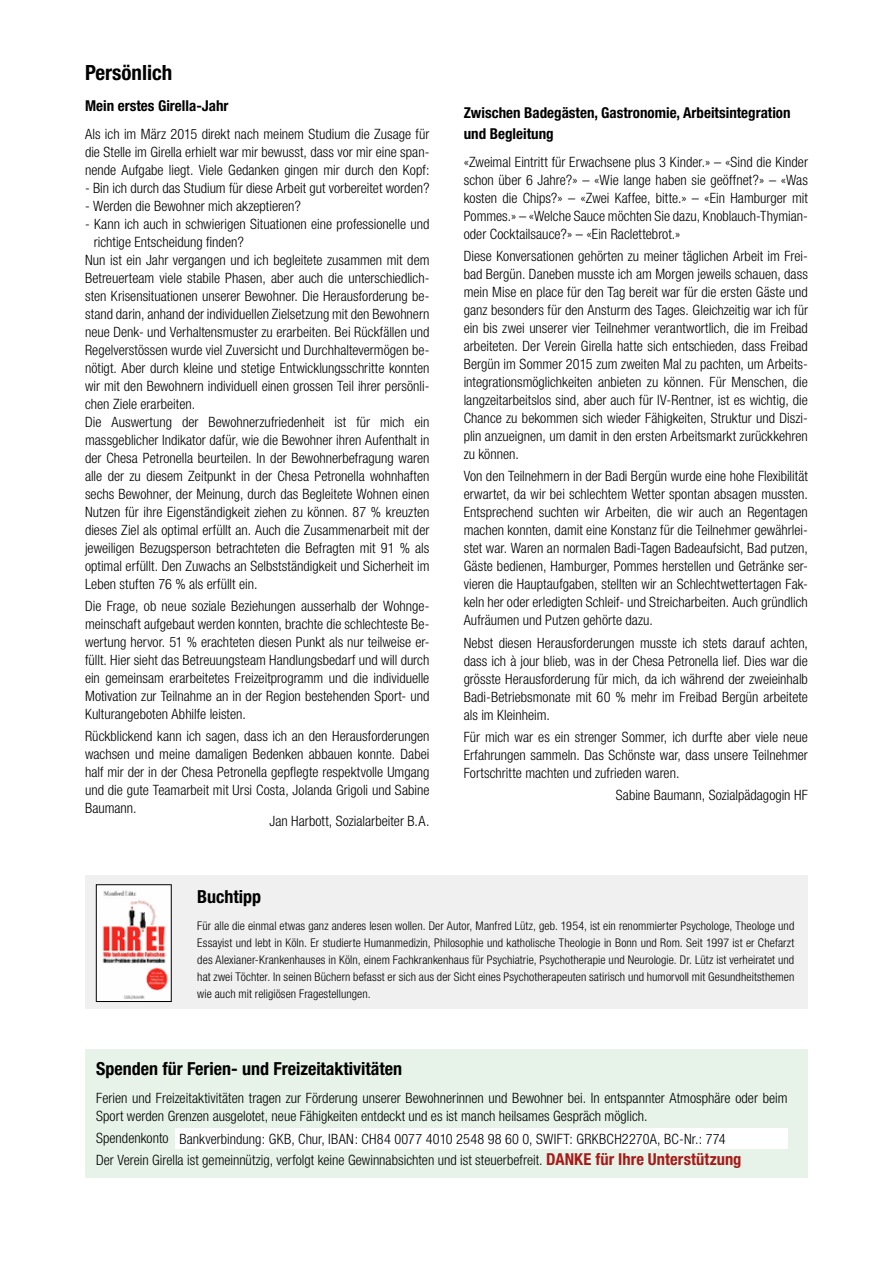
<style>
.page{position:relative;width:893px;height:1263px;background:#fff}
.page>*{position:absolute;margin:0;border:0;box-sizing:border-box;transform-origin:0 0}
.t1{font:700 condensed 21px "Helvetica Neue";color:#000}
.t2{font:700 condensed 18px "Helvetica Neue";color:#000}
.t3{font:700 condensed 15px/21px "Helvetica Neue";color:#000}
.t4{font:300 condensed 14.25px/18px "Helvetica Neue";color:#000;text-align:justify}
.t5{font:300 condensed 12px/17px "Helvetica Neue";letter-spacing:.005em;color:#000;text-align:justify}
.s1{font-weight:700;font-size:16.5px;color:#a71a17}
</style>
<div class="page">
<div style="left:85px;top:875px;width:723px;height:134px;background:#f0f0f0"></div>
<div style="left:85px;top:1049px;width:723px;height:129px;background:#e7f3e8"></div>
<div style="left:175px;top:1128px;width:612px;height:20px;background:#fff"></div>
<img style="left:98px;top:886px;width:71px;height:114px">
<div style="left:96px;top:884px;width:75px;height:118px;border:1px solid #000"></div>
<h1 class="t1" style="left:85px;top:60px;width:89px">Persönlich</h1>
<p class="t3" style="left:85px;top:95px;width:145px">Mein erstes Girella-Jahr</p>
<p class="t4" style="left:85px;top:124px;width:346px">Als ich im März 2015 direkt nach meinem Studium die Zusage für die Stelle im Girella erhielt war mir bewusst, dass vor mir eine span&shy;nende Aufgabe liegt. Viele Gedanken gingen mir durch den Kopf:</p>
<p class="t4" style="left:85px;top:178px;width:346px">- Bin ich durch das Studium für diese Arbeit gut vorbereitet worden?</p>
<p class="t4" style="left:85px;top:196px;width:217px">- Werden die Bewohner mich akzeptieren?</p>
<p class="t4" style="left:85px;top:214px;width:346px">- Kann ich auch in schwierigen Situationen eine professionelle und</p>
<p class="t4" style="left:94px;top:232px;width:152px">richtige Entscheidung finden?</p>
<p class="t4" style="left:85px;top:250px;width:346px">Nun ist ein Jahr vergangen und ich begleitete zusammen mit dem</p>
<p class="t4" style="left:85px;top:268px;width:346px">Betreuerteam viele stabile Phasen, aber auch die unterschiedlich-</p>
<p class="t4" style="left:85px;top:286px;width:346px">sten Krisensituationen unserer Bewohner. Die Herausforderung be-</p>
<p class="t4" style="left:85px;top:304px;width:346px">stand darin, anhand der individuellen Zielsetzung mit den Bewohnern</p>
<p class="t4" style="left:85px;top:322px;width:346px">neue Denk- und Verhaltensmuster zu erarbeiten. Bei Rückfällen und</p>
<p class="t4" style="left:85px;top:340px;width:346px">Regelverstössen wurde viel Zuversicht und Durchhaltevermögen be-</p>
<p class="t4" style="left:85px;top:358px;width:346px">nötigt. Aber durch kleine und stetige Entwicklungsschritte konnten</p>
<p class="t4" style="left:85px;top:376px;width:346px">wir mit den Bewohnern individuell einen grossen Teil ihrer persönli-</p>
<p class="t4" style="left:85px;top:394px;width:112px">chen Ziele erarbeiten.</p>
<p class="t4" style="left:85px;top:412px;width:346px">Die Auswertung der Bewohnerzufriedenheit ist für mich ein</p>
<p class="t4" style="left:85px;top:430px;width:346px">massgeblicher Indikator dafür, wie die Bewohner ihren Aufenthalt in</p>
<p class="t4" style="left:85px;top:448px;width:346px">der Chesa Petronella beurteilen. In der Bewohnerbefragung waren</p>
<p class="t4" style="left:85px;top:466px;width:346px">alle der zu diesem Zeitpunkt in der Chesa Petronella wohnhaften</p>
<p class="t4" style="left:85px;top:484px;width:346px">sechs Bewohner, der Meinung, durch das Begleitete Wohnen einen</p>
<p class="t4" style="left:85px;top:502px;width:346px">Nutzen für ihre Eigenständigkeit ziehen zu können. 87 % kreuzten</p>
<p class="t4" style="left:85px;top:520px;width:346px">dieses Ziel als optimal erfüllt an. Auch die Zusammenarbeit mit der</p>
<p class="t4" style="left:85px;top:538px;width:346px">jeweiligen Bezugsperson betrachteten die Befragten mit 91 % als</p>
<p class="t4" style="left:85px;top:556px;width:346px">optimal erfüllt. Den Zuwachs an Selbstständigkeit und Sicherheit im</p>
<p class="t4" style="left:85px;top:574px;width:174px">Leben stuften 76 % als erfüllt ein.</p>
<p class="t4" style="left:85px;top:597px;width:346px">Die Frage, ob neue soziale Beziehungen ausserhalb der Wohnge&shy;meinschaft aufgebaut werden konnten, brachte die schlechteste Be&shy;wertung hervor. 51 % erachteten diesen Punkt als nur teilweise er&shy;füllt. Hier sieht das Betreuungsteam Handlungsbedarf und will durch ein gemeinsam erarbeitetes Freizeitprogramm und die individuelle Motivation zur Teilnahme an in der Region bestehenden Sport- und Kulturangeboten Abhilfe leisten.</p>
<p class="t4" style="left:85px;top:727px;width:346px">Rückblickend kann ich sagen, dass ich an den Herausforderungen wachsen und meine damaligen Bedenken abbauen konnte. Dabei half mir der in der Chesa Petronella gepflegte respektvolle Umgang und die gute Teamarbeit mit Ursi Costa, Jolanda Grigoli und Sabine Baumann.</p>
<p class="t4" style="left:269px;top:812px;width:162px">Jan Harbott, Sozialarbeiter B.A.</p>
<p class="t3" style="left:464px;top:102px;width:328px">Zwischen Badegästen, Gastronomie, Arbeitsintegration und Begleitung</p>
<p class="t4" style="left:464px;top:153px;width:346px">«Zweimal Eintritt für Erwachsene plus 3 Kinder.» – «Sind die Kinder schon über 6 Jahre?» – «Wie lange haben sie geöffnet?» – «Was kosten die Chips?» – «Zwei Kaffee, bitte.» – «Ein Hamburger mit Pommes.» – «Welche Sauce möchten Sie dazu, Knoblauch-Thymian&shy;oder Cocktailsauce?» – «Ein Raclettebrot.»</p>
<p class="t4" style="left:464px;top:247px;width:346px">Diese Konversationen gehörten zu meiner täglichen Arbeit im Frei&shy;bad Bergün. Daneben musste ich am Morgen jeweils schauen, dass mein Mise en place für den Tag bereit war für die ersten Gäste und ganz besonders für den Ansturm des Tages. Gleichzeitig war ich für ein bis zwei unserer vier Teilnehmer verantwortlich, die im Freibad arbeiteten. Der Verein Girella hatte sich entschieden, dass Freibad Bergün im Sommer 2015 zum zweiten Mal zu pachten, um Arbeits&shy;integrationsmöglichkeiten anbieten zu können. Für Menschen, die langzeitarbeitslos sind, aber auch für IV-Rentner, ist es wichtig, die Chance zu bekommen sich wieder Fähigkeiten, Struktur und Diszi&shy;plin anzueignen, um damit in den ersten Arbeitsmarkt zurückkehren zu können.</p>
<p class="t4" style="left:464px;top:467px;width:346px">Von den Teilnehmern in der Badi Bergün wurde eine hohe Flexibilität erwartet, da wir bei schlechtem Wetter spontan absagen mussten.<br>Entsprechend suchten wir Arbeiten, die wir auch an Regentagen machen konnten, damit eine Konstanz für die Teilnehmer gewährlei&shy;stet war. Waren an normalen Badi-Tagen Badeaufsicht, Bad putzen, Gäste bedienen, Hamburger, Pommes herstellen und Getränke ser&shy;vieren die Hauptaufgaben, stellten wir an Schlechtwettertagen Fac&shy;keln her oder erledigten Schleif- und Streicharbeiten. Auch gründlich Aufräumen und Putzen gehörte dazu.</p>
<p class="t4" style="left:464px;top:633px;width:346px">Nebst diesen Herausforderungen musste ich stets darauf achten, dass ich à jour blieb, was in der Chesa Petronella lief. Dies war die grösste Herausforderung für mich, da ich während der zweieinhalb Badi-Betriebsmonate mit 60 % mehr im Freibad Bergün arbeitete als im Kleinheim.</p>
<p class="t4" style="left:464px;top:728px;width:346px">Für mich war es ein strenger Sommer, ich durfte aber viele neue Erfahrungen sammeln. Das Schönste war, dass unsere Teilnehmer Fortschritte machten und zufrieden waren.</p>
<p class="t4" style="left:616px;top:786px;width:194px">Sabine Baumann, Sozialpädagogin HF</p>
<p class="t2" style="left:197px;top:886px;width:65px">Buchtipp</p>
<p class="t5" style="left:197px;top:917px;width:599px">Für alle die einmal etwas ganz anderes lesen wollen. Der Autor, Manfred Lütz, geb. 1954, ist ein renommierter Psychologe, Theologe und Essayist und lebt in Köln. Er studierte Humanmedizin, Philosophie und katholische Theologie in Bonn und Rom. Seit 1997 ist er Chefarzt des Alexianer-Krankenhauses in Köln, einem Fachkrankenhaus für Psychiatrie, Psychotherapie und Neurologie. Dr. Lütz ist verheiratet und hat zwei Töchter. In seinen Büchern befasst er sich aus der Sicht eines Psychotherapeuten satirisch und humorvoll mit Gesundheitsthemen wie auch mit religiösen Fragestellungen.</p>
<p class="t2" style="left:96px;top:1058px;width:308px">Spenden für Ferien- und Freizeitaktivitäten</p>
<p class="t4" style="left:96px;top:1088px;width:693px">Ferien und Freizeitaktivitäten tragen zur Förderung unserer Bewohnerinnen und Bewohner bei. In entspannter Atmosphäre oder beim<br>Sport werden Grenzen ausgelotet, neue Fähigkeiten entdeckt und es ist manch heilsames Gespräch möglich.</p>
<p class="t4" style="left:96px;top:1128px;width:647px;line-height:21.5px">Spendenkonto Bankverbindung: GKB, Chur, IBAN: CH84 0077 4010 2548 98 60 0, SWIFT: GRKBCH2270A, BC-Nr.: 774<br>Der Verein Girella ist gemeinnützig, verfolgt keine Gewinnabsichten und ist steuerbefreit. <span class="s1">DANKE für Ihre Unterstützung</span></p>
</div>
